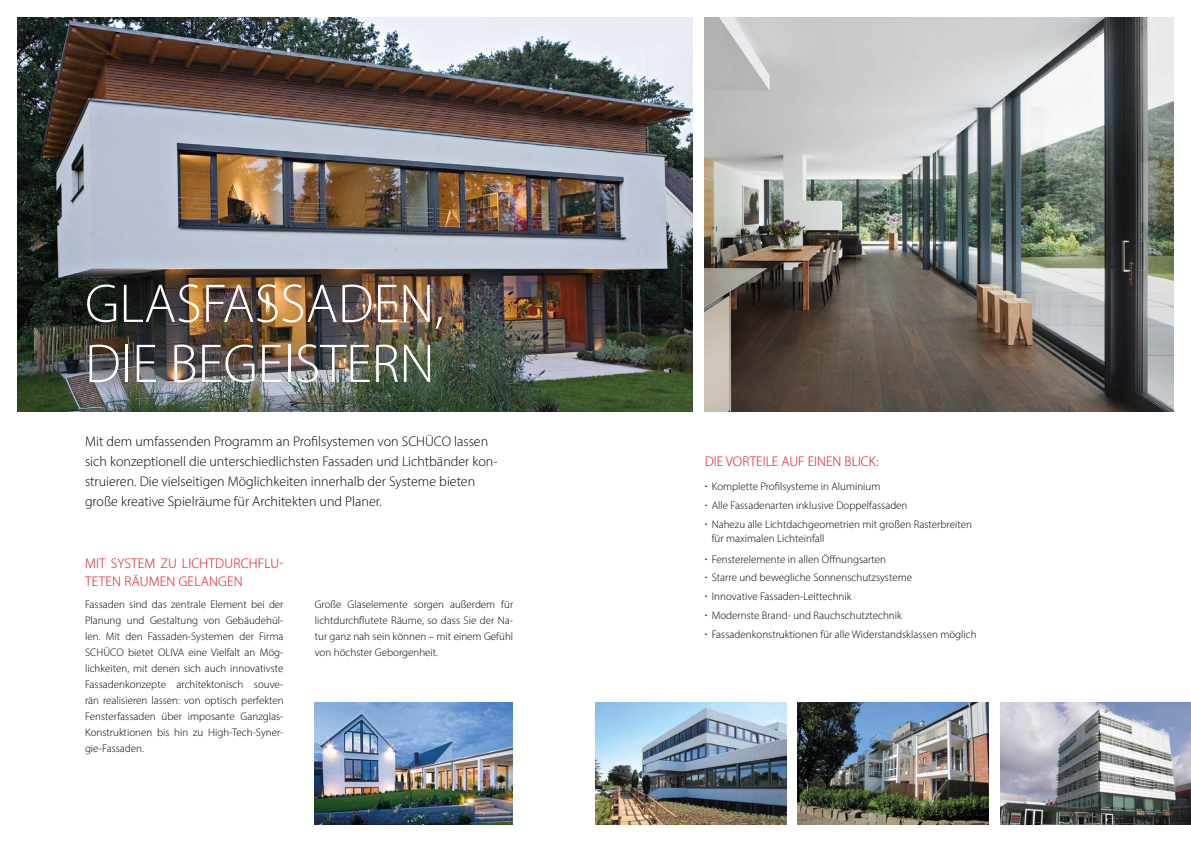
<style>
.page{position:relative;width:1191px;height:842px;background:#fff}
.page>*{position:absolute;margin:0;border:0;box-sizing:border-box;transform-origin:0 0}
.t1{font:55px/60px "Myriad Variable Concept";letter-spacing:.135em;color:#fff}
.t2{font:14px/20px "Myriad Variable Concept";letter-spacing:.13em;color:#000}
.t3{font:14px/18px "Myriad Variable Concept";letter-spacing:.15em;color:#e30613}
.t4{font:11px/16px "Myriad Variable Concept";letter-spacing:.13em;color:#000}
.s1{font-family:"Minerva Modern"}
</style>
<div class="page">
<img style="left:17px;top:17px;width:675px;height:394px">
<img style="left:315px;top:702px;width:198px;height:123px">
<img style="left:1000px;top:702px;width:191px;height:123px">
<img style="left:798px;top:702px;width:190px;height:123px">
<img style="left:595px;top:702px;width:191px;height:123px">
<img style="left:704px;top:17px;width:470px;height:394px">
<h1 class="t1" style="left:85px;top:273px;width:360px">GLASFASSADEN,<br>DIE BEGEISTERN</h1>
<p class="t2" style="left:85px;top:432px;width:414px">Mit dem umfassenden Programm an Profilsystemen von SCHÜCO lassen sich konzeptionell die unterschiedlichsten Fassaden und Lichtbänder kon&shy;struieren. Die vielseitigen Möglichkeiten innerhalb der Systeme bieten große kreative Spielräume für Architekten und Planer.</p>
<p class="t3" style="left:85px;top:555px;width:200px">MIT SYSTEM ZU LICHTDURCHFLU-<br>TETEN RÄUMEN GELANGEN</p>
<p class="t4" style="left:85px;top:596px;width:200px">Fassaden sind das zentrale Element bei der Planung und Gestaltung von Gebäudehül&shy;len. Mit den Fassaden-Systemen der Firma SCHÜCO bietet OLIVA eine Vielfalt an Mög&shy;lichkeiten, mit denen sich auch innovativste Fassadenkonzepte architektonisch souve&shy;rän realisieren lassen: von optisch perfekten Fensterfassaden über imposante Ganzglas-Konstruktionen bis hin zu High-Tech-Syner&shy;gie-Fassaden.</p>
<p class="t4" style="left:315px;top:596px;width:200px;text-align:justify">Große Glaselemente sorgen außerdem für lichtdurchflutete Räume, so dass Sie der Na&shy;tur ganz nah sein können – mit einem Gefühl von höchster Geborgenheit.</p>
<p class="t3" style="left:704px;top:452px;width:175px">DIE VORTEILE AUF EINEN BLICK:</p>
<p class="t4" style="left:704px;top:477px;width:267px;line-height:18.8px"><span class="s1">·</span> Komplette Profilsysteme in Aluminium<br><span class="s1">·</span> Alle Fassadenarten inklusive D oppelfassaden<br><span class="s1">·</span> Nahezu alle Lichtdachgeometrien mit großen Rasterbreiten</p>
<p class="t4" style="left:704px;top:528px;width:181px;line-height:20.3px;text-indent:7px">für maximalen Lichteinfall<br><span class="s1">·</span> Fensterelemente in allen Öffnungsarten</p>
<p class="t4" style="left:704px;top:568px;width:272px;line-height:18.8px"><span class="s1">·</span> Starre und bewegliche Sonnenschutzsysteme<br><span class="s1">·</span> Innovative Fassaden-Leittechnik<br><span class="s1">·</span> Modernste Brand- und Rauchschutztechnik<br><span class="s1">·</span> Fassadenkonstruktionen für alle Widerstandsklassen möglich</p>
</div>
